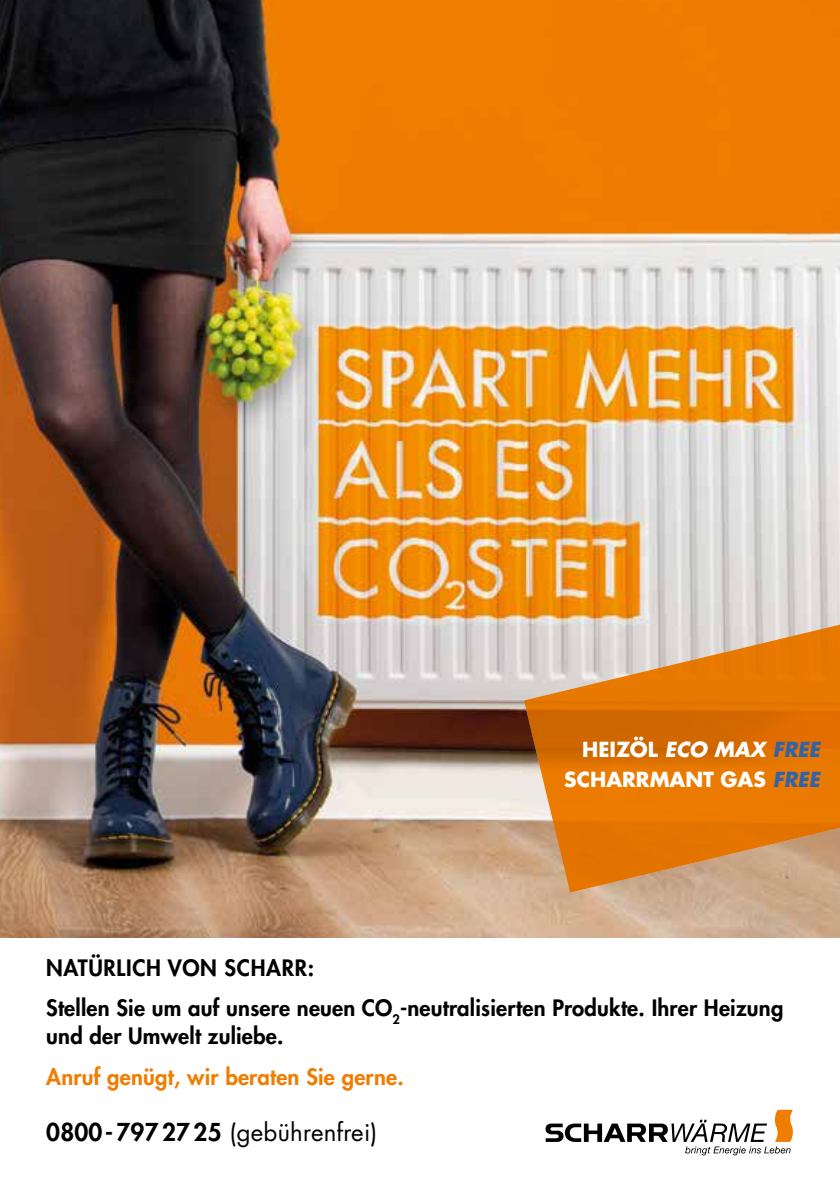
<style>
.page{position:relative;width:840px;height:1191px;background:#fff}
.page>*{position:absolute;margin:0;border:0;box-sizing:border-box;transform-origin:0 0}
.t1{font:24px "Futura LT Pro";letter-spacing:.01em;color:#000}
.t2{font:800 22px/40px "Futura LT Pro";letter-spacing:.01em;color:#000}
.t3{font:800 22px "Futura LT Pro";letter-spacing:.01em;color:#ef7d00}
.t4{font:700 20.2px/30px "Futura LT Pro";color:#fff;text-align:right}
.s1{font-style:italic}
.s2{font-style:italic;color:#3462a6}
.s3{font-weight:800}
</style>
<div class="page">
<img style="left:0;top:0;width:839px;height:938px">
<svg style="left:523px;top:611px;width:316px;height:281px;background:#dd8c3a"></svg>
<svg style="left:545px;top:1109px;width:247px;height:46px"></svg>
<p class="t4" style="left:564px;top:734px;width:257px">HEIZÖL <span class="s1">ECO MAX</span> <span class="s2">FREE<br></span>SCHARRMANT GAS <span class="s2">FREE</span></p>
<p class="t2" style="left:46px;top:947px;width:738px">NATÜRLICH VON SCHARR:<br>Stellen Sie um auf unsere neuen CO<sub>2</sub>-neutralisierten Produkte. Ihrer Heizung</p>
<p class="t2" style="left:46px;top:1015px;width:239px">und der Umwelt zuliebe.</p>
<p class="t3" style="left:46px;top:1060px;width:359px">Anruf genügt, wir beraten Sie gerne.</p>
<p class="t1" style="left:46px;top:1116px;width:332px"><span class="s3">0800- 797 27 25</span> (gebührenfrei)</p>
</div>
